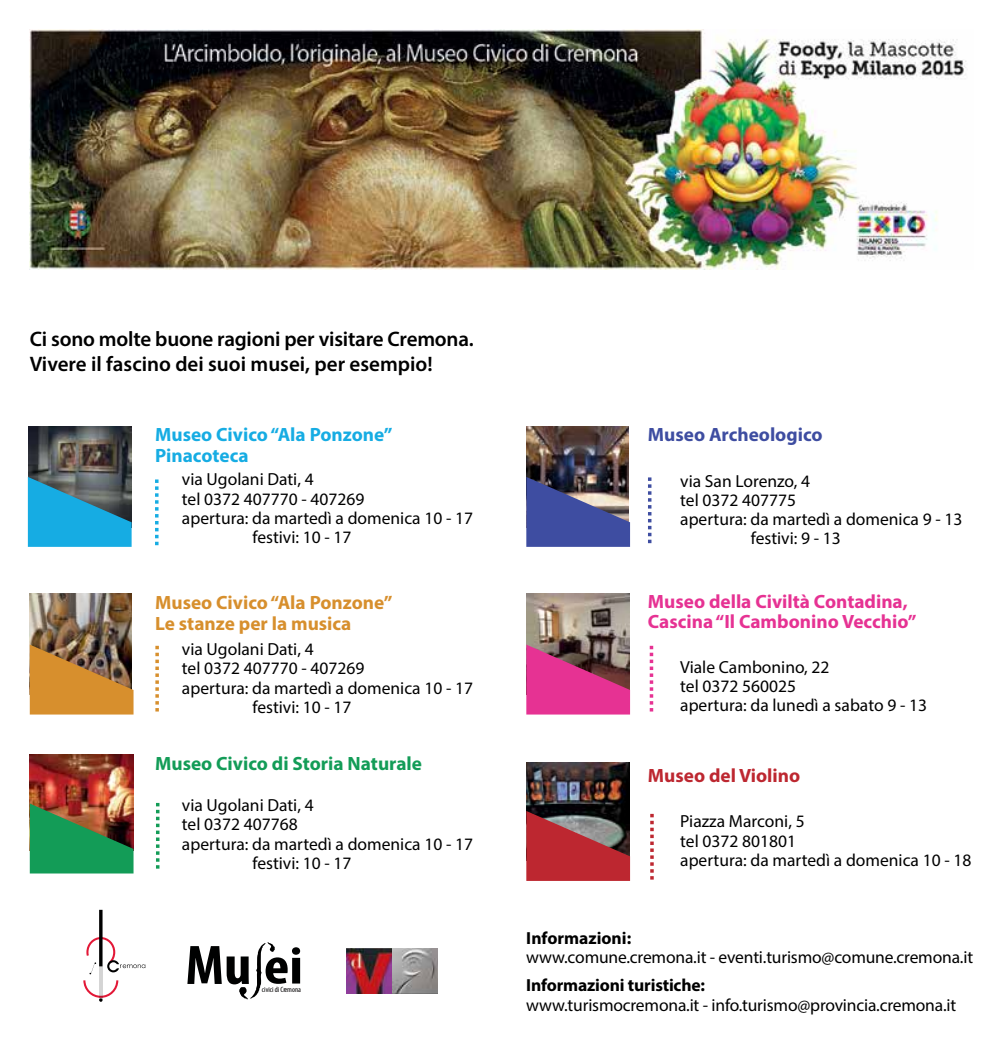
<style>
.page{position:relative;width:1003px;height:1052px;background:#fff}
.page>*{position:absolute;margin:0;border:0;box-sizing:border-box;transform-origin:0 0}
.t1{font:700 condensed 56.18px "Myriad Pro";color:#000101;scale:1.08 1}
.t2{font:600 21px/25.2px "Myriad Pro";letter-spacing:-.01em;color:#000}
.t3{font:700 19.25px/19.2px "Myriad Pro";color:#e63293}
.t4{font:700 19.25px/21px "Myriad Pro";color:#d78f2d}
.t5{font:700 19.25px/21px "Myriad Pro";color:#16ace3}
.t6{font:700 19.25px "Myriad Pro";color:#139c57}
.t7{font:700 19.25px "Myriad Pro";color:#3e4da1}
.t8{font:700 19.25px "Myriad Pro";color:#bd2730}
.t9{font:17.5px/19.2px "Myriad Pro";color:#000}
.t10{font:700 17.5px "Myriad Pro";letter-spacing:-.01em;color:#000}
.t11{font:condensed 7.7px "Myriad Pro";color:#050304}
.s1{font-size:52.5px}
</style>
<div class="page">
<img style="left:30px;top:30px;width:936px;height:240px">
<svg style="left:83px;top:910px;width:62px;height:91px"></svg>
<svg style="left:239px;top:942px;width:35px;height:57px"></svg>
<img style="left:29px;top:426px;width:102px;height:51px">
<svg style="left:28px;top:477px;width:103px;height:70px;background:#2c93b8"></svg>
<img style="left:30px;top:594px;width:102px;height:50px">
<img style="left:30px;top:644px;width:103px;height:70px">
<img style="left:30px;top:754px;width:103px;height:49px">
<img style="left:30px;top:803px;width:103px;height:70px">
<img style="left:526px;top:426px;width:102px;height:51px">
<img style="left:526px;top:477px;width:103px;height:70px">
<img style="left:526px;top:594px;width:102px;height:50px">
<svg style="left:526px;top:644px;width:103px;height:70px;background:#ba3b7a"></svg>
<img style="left:526px;top:763px;width:103px;height:48px">
<svg style="left:526px;top:811px;width:103px;height:70px;background:#9d383e"></svg>
<svg style="left:155px;top:646px;width:4px;height:65px"></svg>
<svg style="left:156px;top:803px;width:3px;height:65px"></svg>
<svg style="left:155px;top:479px;width:3px;height:66px"></svg>
<svg style="left:648px;top:477px;width:3px;height:66px"></svg>
<svg style="left:649px;top:646px;width:4px;height:65px"></svg>
<svg style="left:650px;top:814px;width:3px;height:65px"></svg>
<img style="left:346px;top:948px;width:92px;height:45px">
<p class="t2" style="left:30px;top:325px;width:445px">Ci sono molte buone ragioni per visitare Cremona.<br>Vivere il fascino dei suoi musei, per esempio!</p>
<p class="t5" style="left:155px;top:423px;width:239px">Museo Civico “Ala Ponzone”<br>Pinacoteca</p>
<p class="t9" style="left:182px;top:470px;width:133px">via Ugolani Dati, 4</p>
<p class="t9" style="left:182px;top:489px;width:184px">tel 0372 407770 - 407269</p>
<p class="t9" style="left:182px;top:508px;width:292px">apertura: da martedì a domenica 10 - 17</p>
<p class="t9" style="left:252px;top:527px;width:101px">festivi: 10 - 17</p>
<p class="t4" style="left:155px;top:591px;width:239px">Museo Civico “Ala Ponzone”<br>Le stanze per la musica</p>
<p class="t9" style="left:182px;top:639px;width:133px">via Ugolani Dati, 4</p>
<p class="t9" style="left:182px;top:658px;width:184px">tel 0372 407770 - 407269</p>
<p class="t9" style="left:182px;top:678px;width:292px">apertura: da martedì a domenica 10 - 17</p>
<p class="t9" style="left:252px;top:697px;width:101px">festivi: 10 - 17</p>
<p class="t6" style="left:155px;top:751px;width:268px">Museo Civico di Storia Naturale</p>
<p class="t9" style="left:182px;top:795px;width:133px">via Ugolani Dati, 4</p>
<p class="t9" style="left:182px;top:814px;width:117px">tel 0372 407768</p>
<p class="t9" style="left:182px;top:834px;width:292px">apertura: da martedì a domenica 10 - 17</p>
<p class="t9" style="left:252px;top:853px;width:101px">festivi: 10 - 17</p>
<h1 class="t1" style="left:185px;top:930px;width:110px">Mu <span class="s1">ei</span></h1>
<p class="t11" style="left:262px;top:985px;width:41px">civici di Cremona</p>
<p class="t7" style="left:647px;top:422px;width:176px">Museo Archeologico</p>
<p class="t9" style="left:680px;top:471px;width:131px">via San Lorenzo, 4</p>
<p class="t9" style="left:680px;top:490px;width:117px">tel 0372 407775</p>
<p class="t9" style="left:680px;top:509px;width:283px">apertura: da martedì a domenica 9 - 13</p>
<p class="t9" style="left:750px;top:529px;width:92px">festivi: 9 - 13</p>
<p class="t3" style="left:647px;top:591px;width:270px">Museo della Civiltà Contadina,<br>Cascina “Il Cambonino Vecchio”</p>
<p class="t9" style="left:680px;top:657px;width:248px">Viale Cambonino, 22<br>tel 0372 560025<br>apertura: da lunedì a sabato 9 - 13</p>
<p class="t8" style="left:647px;top:762px;width:154px">Museo del Violino</p>
<p class="t9" style="left:680px;top:811px;width:292px">Piazza Marconi, 5<br>tel 0372 801801<br>apertura: da martedì a domenica 10 - 18</p>
<p class="t10" style="left:526px;top:927px;width:106px">Informazioni:</p>
<p class="t9" style="left:526px;top:947px;width:448px">www.comune.cremona.it - eventi.turismo@comune.cremona.it</p>
<p class="t10" style="left:526px;top:974px;width:180px">Informazioni turistiche:</p>
<p class="t9" style="left:526px;top:995px;width:431px">www.turismocremona.it - info.turismo@provincia.cremona.it</p>
</div>
